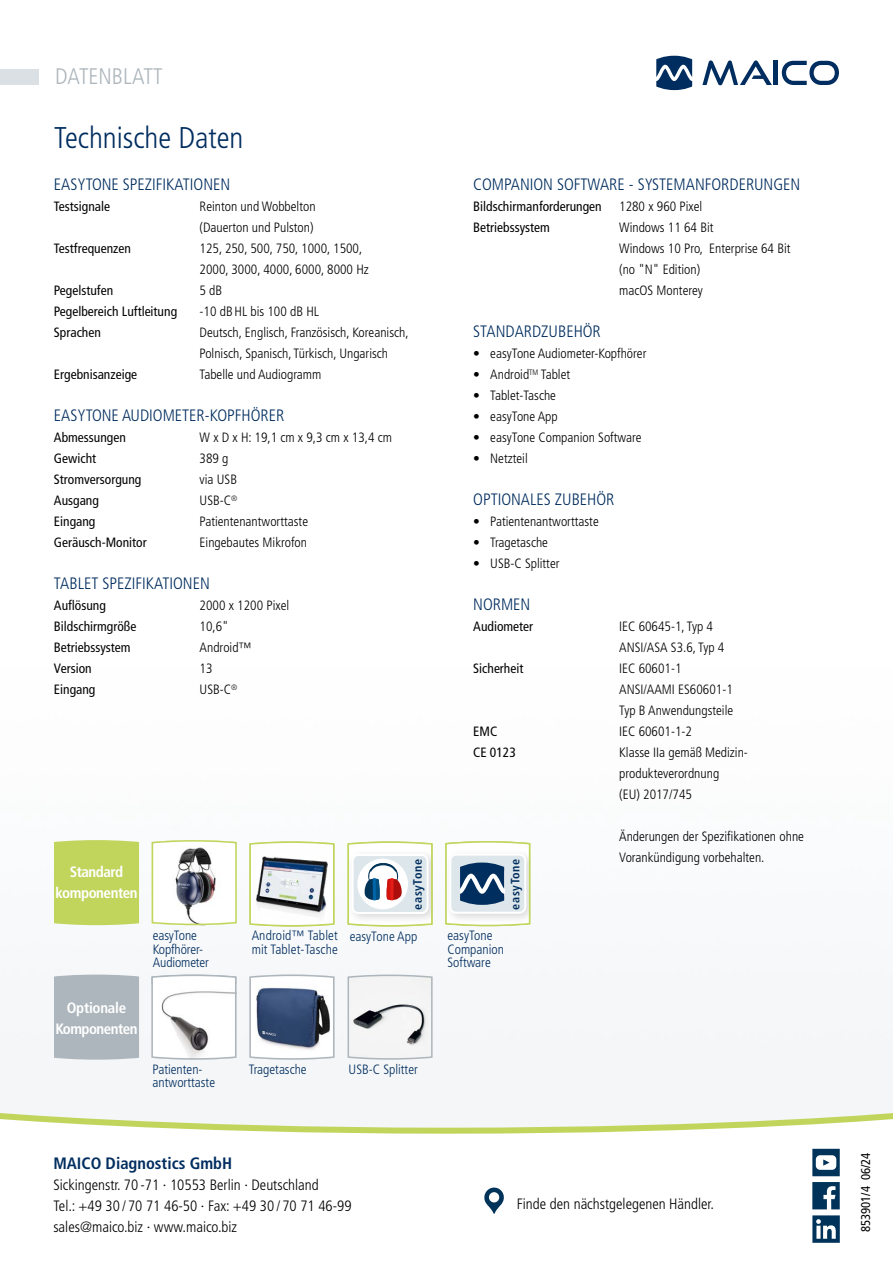
<style>
.page{position:relative;width:893px;height:1263px;background:#fff}
.page>*{position:absolute;margin:0;border:0;box-sizing:border-box;transform-origin:0 0}
.t1{font:300 condensed 30px "Frutiger LT Std";color:#002d5f}
.t2{font:300 condensed 22.5px "Frutiger LT Std";color:#adb6bc}
.t3{font:300 condensed 16.5px "Frutiger LT Std";color:#002d5f}
.t4{font:700 condensed 16.5px "Frutiger LT Std";color:#002d5f}
.t5{font:300 condensed 15px/21px "Frutiger LT Std";color:#000}
.t6{font:700 condensed 15px/21px "Frutiger LT Std";letter-spacing:-.03em;color:#fff;text-align:center}
.t7{font:300 condensed 13.5px/21px "Frutiger LT Std";color:#000}
.t8{font:condensed 13.5px "Frutiger LT Std";color:#030305}
.t9{font:300 condensed 13.5px/13.5px "Frutiger LT Std";color:#002d5f}
.t10{font:300 condensed 13.5px/21px "Frutiger LT Std";color:#030305}
.t11{font:condensed 13.5px "Frutiger LT Std";color:#000}
.t12{font:condensed 12.75px "Frutiger LT Std";color:#000}
.t13{font:700 condensed 12.15px "Frutiger LT Std";letter-spacing:.055em;color:#002e5e}
</style>
<div class="page">
<svg style="left:0;top:1109px;width:893px;height:25px"></svg>
<svg style="left:702px;top:60px;width:70px;height:25px"></svg>
<hr style="left:774px;top:61px;width:4px;height:24px;background:#002d5f">
<svg style="left:782px;top:61px;width:57px;height:24px"></svg>
<svg style="left:656px;top:56px;width:36px;height:34px"></svg>
<div style="left:53px;top:839px;width:87px;height:87px;background:#c1d55d"></div>
<div style="left:53px;top:974px;width:87px;height:86px;background:#adb6bc"></div>
<svg style="left:347px;top:974px;width:86px;height:86px"></svg>
<div style="left:0;top:69px;width:38px;height:16px;background:#dae0e3"></div>
<svg style="left:151px;top:839px;width:87px;height:87px"></svg>
<svg style="left:347px;top:841px;width:86px;height:86px"></svg>
<img style="left:249px;top:841px;width:86px;height:86px">
<svg style="left:151px;top:974px;width:86px;height:86px"></svg>
<svg style="left:484px;top:1187px;width:20px;height:27px"></svg>
<svg style="left:249px;top:974px;width:86px;height:86px"></svg>
<svg style="left:445px;top:840px;width:86px;height:87px"></svg>
<svg style="left:812px;top:1182px;width:28px;height:27px"></svg>
<svg style="left:812px;top:1215px;width:28px;height:28px"></svg>
<svg style="left:812px;top:1149px;width:28px;height:27px"></svg>
<h2 class="t2" style="left:55px;top:64px;width:109px">DATENBLATT</h2>
<h1 class="t1" style="left:54px;top:121px;width:191px">Technische Daten</h1>
<p class="t3" style="left:54px;top:175px;width:178px">EASYTONE SPEZIFIKATIONEN</p>
<p class="t8" style="left:54px;top:198px;width:58px">Testsignale</p>
<p class="t7" style="left:200px;top:196px;width:118px">Reinton und Wobbelton (Dauerton und Pulston)</p>
<p class="t8" style="left:54px;top:241px;width:78px">Testfrequenzen</p>
<p class="t7" style="left:200px;top:238px;width:171px">125, 250, 500, 750, 1000, 1500,<br>2000, 3000, 4000, 6000, 8000 Hz</p>
<p class="t8" style="left:54px;top:283px;width:61px">Pegelstufen</p>
<p class="t7" style="left:200px;top:280px;width:24px">5 dB</p>
<p class="t8" style="left:54px;top:304px;width:125px">Pegelbereich Luftleitung</p>
<p class="t7" style="left:200px;top:301px;width:121px">-10 dBHL bis 100 dB HL</p>
<p class="t8" style="left:54px;top:325px;width:48px">Sprachen</p>
<p class="t7" style="left:200px;top:322px;width:210px">Deutsch, Englisch, Französisch, Koreanisch,<br>Polnisch, Spanisch, Türkisch, Ungarisch</p>
<p class="t8" style="left:54px;top:367px;width:85px">Ergebnisanzeige</p>
<p class="t7" style="left:200px;top:364px;width:123px">Tabelle und Audiogramm</p>
<p class="t3" style="left:54px;top:406px;width:232px">EASYTONE AUDIOMETER-KOPFHÖRER</p>
<p class="t8" style="left:54px;top:429px;width:73px">Abmessungen</p>
<p class="t7" style="left:200px;top:427px;width:194px">W x D x H: 19,1 cm x 9,3 cm x 13,4 cm</p>
<p class="t8" style="left:54px;top:451px;width:44px">Gewicht</p>
<p class="t7" style="left:200px;top:448px;width:30px">389 g</p>
<p class="t8" style="left:54px;top:472px;width:89px">Stromversorgung</p>
<p class="t7" style="left:200px;top:469px;width:39px">via USB</p>
<p class="t8" style="left:54px;top:493px;width:46px">Ausgang</p>
<p class="t7" style="left:200px;top:490px;width:39px">USB-C<sup>®</sup></p>
<p class="t8" style="left:54px;top:513px;width:43px">Eingang</p>
<p class="t7" style="left:200px;top:511px;width:110px">Patientenantworttaste</p>
<p class="t8" style="left:54px;top:535px;width:94px">Geräusch-Monitor</p>
<p class="t7" style="left:200px;top:532px;width:109px">Eingebautes Mikrofon</p>
<p class="t3" style="left:54px;top:574px;width:157px">TABLET SPEZIFIKATIONEN</p>
<p class="t8" style="left:54px;top:597px;width:54px">Auflösung</p>
<p class="t7" style="left:200px;top:595px;width:91px">2000 x 1200 Pixel</p>
<p class="t8" style="left:54px;top:619px;width:84px">Bildschirmgröße</p>
<p class="t7" style="left:200px;top:616px;width:31px">10,6"</p>
<p class="t8" style="left:54px;top:640px;width:78px">Betriebssystem</p>
<p class="t7" style="left:200px;top:637px;width:54px">Android™</p>
<p class="t8" style="left:54px;top:661px;width:39px">Version</p>
<p class="t7" style="left:200px;top:658px;width:14px">13</p>
<p class="t8" style="left:54px;top:682px;width:43px">Eingang</p>
<p class="t7" style="left:200px;top:679px;width:39px">USB-C<sup>®</sup></p>
<p class="t6" style="left:55px;top:862px;width:84px">Standard komponenten</p>
<p class="t6" style="left:55px;top:997px;width:84px">Optionale<br>Komponenten</p>
<p class="t9" style="left:153px;top:929px;width:58px">easyTone<br>Kopfhörer-<br>Audiometer</p>
<p class="t9" style="left:252px;top:929px;width:88px">Android™ Tablet mit Tablet-Tasche</p>
<p class="t13" style="left:410px;top:910px;width:53px;rotate:-90deg">easyTone</p>
<p class="t9" style="left:350px;top:929px;width:69px">easyTone App</p>
<p class="t9" style="left:153px;top:1062px;width:64px">Patienten&shy;antworttaste</p>
<p class="t9" style="left:249px;top:1062px;width:59px">Tragetasche</p>
<p class="t9" style="left:349px;top:1063px;width:71px">USB-C Splitter</p>
<p class="t3" style="left:473px;top:175px;width:329px">COMPANION SOFTWARE - SYSTEMANFORDERUNGEN</p>
<p class="t11" style="left:473px;top:198px;width:130px">Bildschirmanforderungen</p>
<p class="t7" style="left:619px;top:196px;width:85px">1280 x 960 Pixel</p>
<p class="t11" style="left:473px;top:220px;width:78px">Betriebssystem</p>
<p class="t7" style="left:619px;top:217px;width:173px">Windows 11 64 Bit<br>Windows 10 Pro, Enterprise 64 Bit (no "N" Edition)<br>macOS Monterey</p>
<p class="t3" style="left:473px;top:322px;width:129px">STANDARDZUBEHÖR</p>
<p class="t7" style="left:473px;top:343px;width:175px">• easyTone Audiometer-Kopfhörer</p>
<p class="t7" style="left:473px;top:364px;width:98px">• Android<sup>TM</sup> Tablet</p>
<p class="t7" style="left:473px;top:385px;width:84px">• Tablet-Tasche</p>
<p class="t7" style="left:473px;top:406px;width:86px">• easyTone App</p>
<p class="t7" style="left:473px;top:427px;width:170px">• easyTone Companion Software</p>
<p class="t7" style="left:473px;top:448px;width:56px">• Netzteil</p>
<p class="t3" style="left:473px;top:490px;width:143px">OPTIONALES ZUBEHÖR</p>
<p class="t7" style="left:473px;top:511px;width:127px">• Patientenantworttaste</p>
<p class="t7" style="left:473px;top:532px;width:76px">• Tragetasche</p>
<p class="t7" style="left:473px;top:553px;width:88px">• USB-C Splitter</p>
<p class="t3" style="left:473px;top:595px;width:59px">NORMEN</p>
<p class="t8" style="left:473px;top:618px;width:61px">Audiometer</p>
<p class="t7" style="left:619px;top:616px;width:107px">IEC 60645-1, Typ 4<br>ANSI/ASA S3.6, Typ 4</p>
<p class="t8" style="left:473px;top:661px;width:52px">Sicherheit</p>
<p class="t10" style="left:619px;top:658px;width:116px">IEC 60601-1<br>ANSI/AAMI ES60601-1<br>Typ B Anwendungsteile</p>
<p class="t8" style="left:473px;top:724px;width:26px">EMC</p>
<p class="t7" style="left:619px;top:721px;width:74px">IEC 60601-1-2</p>
<p class="t8" style="left:473px;top:745px;width:44px">CE 0123</p>
<p class="t7" style="left:619px;top:742px;width:130px">Klasse IIa gemäß Medizin&shy;produkteverordnung<br>(EU) 2017/745</p>
<p class="t7" style="left:619px;top:826px;width:186px">Änderungen der Spezifikationen ohne<br>Vorankündigung vorbehalten.</p>
<p class="t13" style="left:508px;top:910px;width:53px;rotate:-90deg">easyTone</p>
<p class="t9" style="left:447px;top:929px;width:58px">easyTone<br>Companion<br>Software</p>
<p class="t4" style="left:53px;top:1154px;width:180px">MAICO Diagnostics GmbH</p>
<p class="t5" style="left:53px;top:1175px;width:300px">Sickingenstr. 70 -71 · 10553 Berlin · Deutschland<br>Tel.: +49 30 / 70 71 46-50 · Fax: +49 30 / 70 71 46-99 sales@maico.biz · www.maico.biz</p>
<p class="t5" style="left:517px;top:1194px;width:199px">Finde den nächstgelegenen Händler.</p>
<p class="t12" style="left:858px;top:1232px;width:82px;rotate:-90deg">853901/4 06/24</p>
</div>
